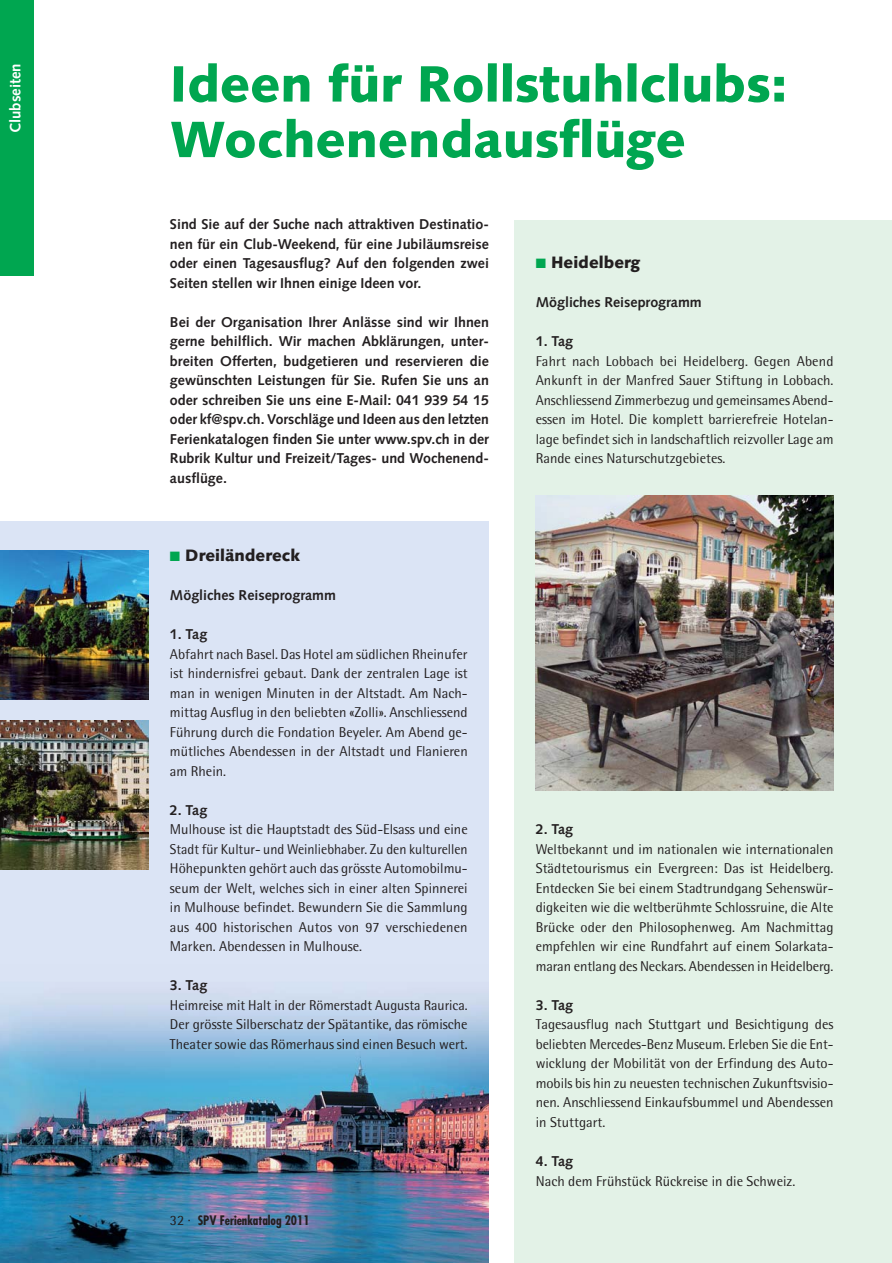
<style>
.page{position:relative;width:892px;height:1263px;background:#fff}
.page>*{position:absolute;margin:0;border:0;box-sizing:border-box;transform-origin:0 0}
.t1{font:900 51px/55.5px "Syntax";color:#00a650}
.t2{font:900 16.5px "Syntax";color:#231f20}
.t3{font:700 15px "Syntax";color:#fff}
.t4{font:14.25px/19.5px "Rotis Semi Sans";color:#231f20;text-align:justify}
.t5{font:700 14.25px/19.5px "Syntax";color:#231f20;text-align:justify}
.t6{font:700 condensed 12.75px "Futura";color:#231f20}
.s1{color:#00a650}
.s2{font-family:"Rotis Semi Sans";font-weight:400;font-stretch:normal;font-size:14.25px}
</style>
<div class="page">
<img style="left:0;top:521px;width:489px;height:741px">
<div style="left:514px;top:221px;width:378px;height:1041px;background:#e3f2e7"></div>
<div style="left:0;top:0;width:34px;height:276px;background:#00a650"></div>
<img style="left:0;top:550px;width:149px;height:149px">
<img style="left:0;top:720px;width:149px;height:149px">
<img style="left:536px;top:495px;width:297px;height:294px">
<p class="t3" style="left:9px;top:133px;width:71px;rotate:-90deg">Clubseiten</p>
<h1 class="t1" style="left:170px;top:61px;width:619px">Ideen für Rollstuhlclubs:<br>Wochenendausflüge</h1>
<p class="t5" style="left:170px;top:216px;width:320px">Sind Sie auf der Suche nach attraktiven Destinatio&shy;nen für ein Club-Weekend, für eine Jubiläumsreise oder einen Tagesausflug? Auf den folgenden zwei Seiten stellen wir Ihnen einige Ideen vor.</p>
<p class="t5" style="left:170px;top:313px;width:320px">Bei der Organisation Ihrer Anlässe sind wir Ihnen gerne behilflich. Wir machen Abklärungen, unter&shy;breiten Offerten, budgetieren und reservieren die gewünschten Leistungen für Sie. Rufen Sie uns an oder schreiben Sie uns eine E-Mail: 041 939 54 15 oder kf@spv.ch. Vorschläge und Ideen aus den letzten Ferienkatalogen finden Sie unter www.spv.ch in der Rubrik Kultur und Freizeit/Tages- und Wochenend&shy;ausflüge.</p>
<p class="t2" style="left:170px;top:548px;width:132px"><span class="s1">■</span> Dreiländereck</p>
<p class="t5" style="left:170px;top:586px;width:167px">Mögliches Reiseprogramm</p>
<p class="t5" style="left:170px;top:625px;width:39px">1. Tag</p>
<p class="t4" style="left:170px;top:645px;width:299px">Abfahrt nach Basel. Das Hotel am südlichen Rheinufer ist hindernisfrei gebaut. Dank der zentralen Lage ist man in wenigen Minuten in der Altstadt. Am Nach&shy;mittag Ausflug in den beliebten «Zolli». Anschliessend Führung durch die Fondation Beyeler. Am Abend ge&shy;mütliches Abendessen in der Altstadt und Flanieren am Rhein.</p>
<p class="t5" style="left:170px;top:801px;width:39px">2. Tag</p>
<p class="t4" style="left:170px;top:821px;width:299px">Mulhouse ist die Hauptstadt des Süd-Elsass und eine Stadt für Kultur- und Weinliebhaber. Zu den kulturellen Höhepunkten gehört auch das grösste Automobilmu&shy;seum der Welt, welches sich in einer alten Spinnerei in Mulhouse befindet. Bewundern Sie die Sammlung aus 400 historischen Autos von 97 verschiedenen Marken. Abendessen in Mulhouse.</p>
<p class="t5" style="left:170px;top:976px;width:39px">3. Tag</p>
<p class="t4" style="left:170px;top:996px;width:299px">Heimreise mit Halt in der Römerstadt Augusta Raurica.<br>Der grösste Silberschatz der Spätantike, das römische Theater sowie das Römerhaus sind einen Besuch wert.</p>
<p class="t6" style="left:170px;top:1213px;width:141px"><span class="s2">32 ·</span> SPV Ferienkatalog 2011</p>
<p class="t2" style="left:536px;top:256px;width:106px"><span class="s1">■</span> Heidelberg</p>
<p class="t5" style="left:536px;top:294px;width:167px">Mögliches Reiseprogramm</p>
<p class="t5" style="left:536px;top:333px;width:39px">1. Tag</p>
<p class="t4" style="left:536px;top:353px;width:299px">Fahrt nach Lobbach bei Heidelberg. Gegen Abend Ankunft in der Manfred Sauer Stiftung in Lobbach.<br>Anschliessend Zimmerbezug und gemeinsames Abend&shy;essen im Hotel. Die komplett barrierefreie Hotelan&shy;lage befindet sich in landschaftlich reizvoller Lage am Rande eines Naturschutzgebietes.</p>
<p class="t5" style="left:536px;top:820px;width:39px">2. Tag</p>
<p class="t4" style="left:536px;top:840px;width:299px">Weltbekannt und im nationalen wie internationalen Städtetourismus ein Evergreen: Das ist Heidelberg.<br>Entdecken Sie bei einem Stadtrundgang Sehenswür&shy;digkeiten wie die weltberühmte Schlossruine, die Alte Brücke oder den Philosophenweg. Am Nachmittag empfehlen wir eine Rundfahrt auf einem Solarkata&shy;maran entlang des Neckars. Abendessen in Heidelberg.</p>
<p class="t5" style="left:536px;top:996px;width:39px">3. Tag</p>
<p class="t4" style="left:536px;top:1016px;width:299px">Tagesausflug nach Stuttgart und Besichtigung des beliebten Mercedes-Benz Museum. Erleben Sie die Ent&shy;wicklung der Mobilität von der Erfindung des Auto&shy;mobils bis hin zu neuesten technischen Zukunftsvisio&shy;nen. Anschliessend Einkaufsbummel und Abendessen in Stuttgart.</p>
<p class="t5" style="left:536px;top:1152px;width:39px">4. Tag</p>
<p class="t4" style="left:536px;top:1172px;width:261px">Nach dem Frühstück Rückreise in die Schweiz.</p>
</div>
